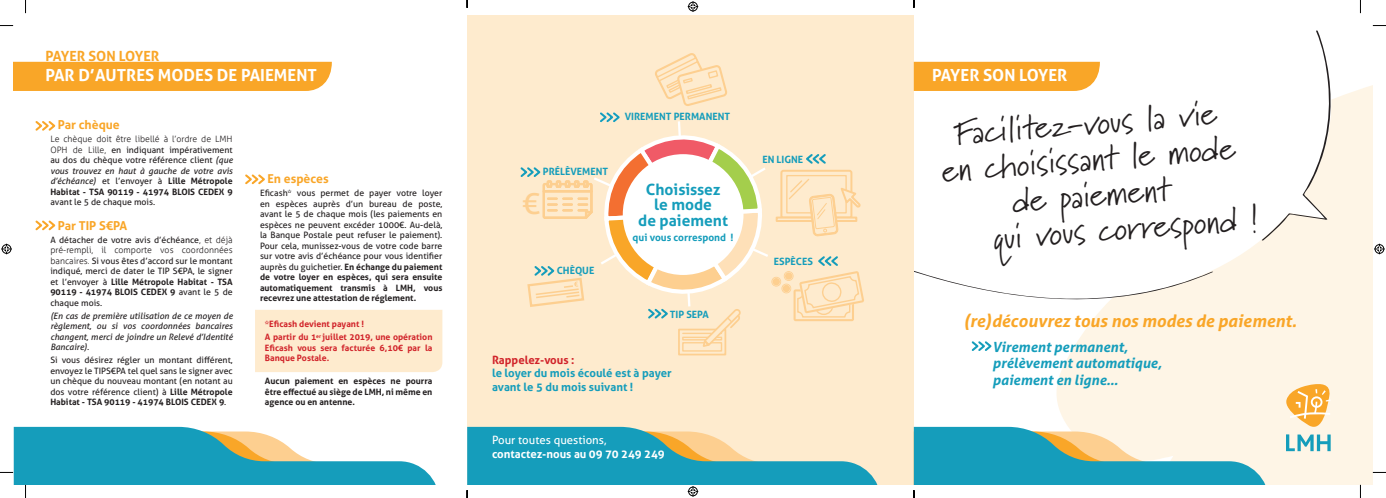
<style>
.page{position:relative;width:1386px;height:498px;background:#fff}
.page>*{position:absolute;margin:0;border:0;box-sizing:border-box;transform-origin:0 0}
.t1{font:34.39px "Marydale";color:#231f20}
.t2{font:29.4px "Aller";color:#fdcf90}
.t3{font:italic 700 17.06px "Aller";color:#f9a628}
.t4{font:700 16.62px "Aller";color:#fff}
.t5{font:700 15.58px/15.6px "Aller";color:#159dbb;text-align:center}
.t6{font:italic 700 14px/16.8px "Aller";color:#159dbb}
.t7{font:700 14px "Aller";color:#f9a628}
.t8{font:700 12.25px "Aller";color:#f9a628}
.t9{font:700 11.38px/13.7px "Aller";color:#159dbb}
.t10{font:700 11.38px "Aller";color:#fff}
.t11{font:11.38px "Aller";color:#fff}
.t12{font:700 11.38px "Aller";color:#d1232a}
.t13{font:700 10.15px "Aller";color:#159dbb}
.t14{font:700 10.06px "Aller";color:#159dbb}
.t15{font:8.75px/10.5px "Aller";color:#231f20;text-align:justify}
.t16{font:italic 8.75px/10.5px "Aller";color:#231f20;text-align:justify}
.t17{font:700 8.75px/13px "Aller";color:#d1232a}
.t18{font:700 8.75px/10.5px "Aller";color:#231f20;text-align:justify}
.s1{font-weight:300}
.s2{font-style:italic}
.s3{font-weight:700}
</style>
<div class="page">
<svg style="left:1056px;top:85px;width:316px;height:399px;fill:#fef5e6"></svg>
<svg style="left:1261px;top:30px;width:72px;height:211px"></svg>
<svg style="left:914px;top:266px;width:299px;height:42px"></svg>
<div style="left:467px;top:15px;width:447px;height:469px;background:#feebce"></div>
<svg style="left:678px;top:348px;width:48px;height:7px"></svg>
<div style="left:682px;top:342px;width:40px;height:9px;background:#feebce;border:1px solid #fdcf90"></div>
<svg style="left:520px;top:53px;width:344px;height:295px"></svg>
<div style="left:913px;top:62px;width:187px;height:29px;background:#f9a628"></div>
<svg style="left:971px;top:341px;width:21px;height:10px"></svg>
<svg style="left:1283px;top:382px;width:48px;height:69px;background:#e3d1a3"></svg>
<svg style="left:913px;top:426px;width:355px;height:58px;background:#71bbc1"></svg>
<div style="left:255px;top:310px;width:187px;height:62px;background:#feebce"></div>
<div style="left:13px;top:62px;width:319px;height:29px;background:#f9a628"></div>
<svg style="left:35px;top:220px;width:21px;height:11px"></svg>
<svg style="left:35px;top:121px;width:21px;height:10px"></svg>
<svg style="left:245px;top:174px;width:20px;height:11px"></svg>
<svg style="left:0;top:25px;width:13px;height:1px"></svg>
<svg style="left:1372px;top:25px;width:13px;height:1px"></svg>
<svg style="left:1372px;top:471px;width:13px;height:2px"></svg>
<svg style="left:25px;top:0;width:1px;height:13px"></svg>
<svg style="left:0;top:426px;width:436px;height:72px"></svg>
<svg style="left:1359px;top:0;width:2px;height:13px"></svg>
<svg style="left:1359px;top:484px;width:2px;height:14px"></svg>
<svg style="left:687px;top:1px;width:11px;height:11px"></svg>
<svg style="left:1px;top:244px;width:11px;height:10px"></svg>
<svg style="left:1374px;top:244px;width:10px;height:10px"></svg>
<svg style="left:466px;top:0;width:2px;height:8px"></svg>
<svg style="left:466px;top:426px;width:414px;height:72px"></svg>
<h3 class="t7" style="left:45px;top:48px;width:115px">PAYER SON LOYER</h3>
<h3 class="t4" style="left:45px;top:66px;width:273px">PAR D’AUTRES MODES DE PAIEMENT</h3>
<h3 class="t8" style="left:58px;top:118px;width:63px">Par chèque</h3>
<p class="t15" style="left:50px;top:134px;width:184px"><span class="s1">Le chèque doit être libellé à l’ordre de LMH OPH de Lille,</span> en indiquant impérativement au dos du chèque votre référence client <span class="s2">(que vous trouvez en haut à gauche de votre avis d’échéance)</span> et l’envoyer à <span class="s3">Lille Métropole Habitat - TSA 90119 - 41974 BLOIS CEDEX 9</span></p>
<p class="t15" style="left:50px;top:197px;width:106px">avant le 5 de chaque mois.</p>
<h3 class="t8" style="left:58px;top:219px;width:71px">Par TIP S€PA</h3>
<p class="t15" style="left:50px;top:235px;width:184px">A détacher de votre avis d’échéance<span class="s1">, et déjà pré-rempli, il comporte vos coordonnées bancaires.</span> Si vous êtes d’accord sur le montant indiqué, merci de dater le TIP S€PA, le signer et l’envoyer à <span class="s3">Lille Métropole Habitat - TSA 90119 - 41974 BLOIS CEDEX 9</span> avant le 5 de chaque mois.</p>
<p class="t16" style="left:50px;top:311px;width:184px">(En cas de première utilisation de ce moyen de règlement, ou si vos coordonnées bancaires changent, merci de joindre un Relevé d’Identité Bancaire).</p>
<p class="t15" style="left:50px;top:355px;width:184px">Si vous désirez régler un montant différent, envoyez le TIPS€PA tel quel sans le signer avec un chèque du nouveau montant (en notant au dos votre référence client) à <span class="s3">Lille Métropole Habitat - TSA 90119 - 41974 BLOIS CEDEX 9</span>.</p>
<h3 class="t8" style="left:267px;top:172px;width:63px">En espèces</h3>
<p class="t15" style="left:260px;top:188px;width:184px">Eficash* vous permet de payer votre loyer en espèces auprès d’un bureau de poste, avant le 5 de chaque mois (les paiements en espèces ne peuvent excéder 1000€. Au-delà, la Banque Postale peut refuser le paiement).<br>Pour cela, munissez-vous de votre code barre sur votre avis d’échéance pour vous identifier auprès du guichetier. <span class="s3">En échange du paiement de votre loyer en espèces, qui sera ensuite automatiquement transmis à LMH, vous recevrez une attestation de réglement.</span></p>
<p class="t17" style="left:265px;top:317px;width:169px">*Eficash devient payant !<br>A partir du 1<sup>er</sup> juillet 2019, une opération</p>
<p class="t17" style="left:265px;top:342px;width:169px;line-height:10.5px">Eficash vous sera facturée 6,10€ par la<br>Banque Postale.</p>
<p class="t18" style="left:265px;top:376px;width:169px">Aucun paiement en espèces ne pourra être effectué au siège de LMH, ni même en agence ou en antenne.</p>
<p class="t14" style="left:625px;top:111px;width:107px">VIREMENT PERMANENT</p>
<p class="t14" style="left:543px;top:166px;width:67px">PRÉLÈVEMENT</p>
<h2 class="t2" style="left:522px;top:190px;width:19px">€</h2>
<p class="t14" style="left:556px;top:265px;width:39px">CHÈQUE</p>
<h3 class="t5" style="left:638px;top:182px;width:91px">Choisissez le mode<br>de paiement</h3>
<p class="t13" style="left:632px;top:232px;width:102px">qui vous correspond !</p>
<p class="t14" style="left:670px;top:309px;width:41px">TIP SEPA</p>
<h3 class="t12" style="left:492px;top:353px;width:84px">Rappelez-vous :</h3>
<h3 class="t9" style="left:492px;top:367px;width:181px">le loyer du mois écoulé est à payer avant le 5 du mois suivant !</h3>
<h3 class="t11" style="left:492px;top:435px;width:116px">Pour toutes questions,</h3>
<h3 class="t10" style="left:492px;top:447px;width:174px">contactez-nous au 09 70 249 249</h3>
<p class="t14" style="left:762px;top:154px;width:42px">EN LIGNE</p>
<p class="t14" style="left:774px;top:255px;width:41px">ESPÈCES</p>
<h3 class="t4" style="left:932px;top:66px;width:137px">PAYER SON LOYER</h3>
<h1 class="t1" style="left:953px;top:118px;width:264px;rotate:-4deg">Facilitez-vous la vie</h1>
<h1 class="t1" style="left:940px;top:155px;width:296px;rotate:-4deg">en choisissant le mode</h1>
<h1 class="t1" style="left:1011px;top:186px;width:161px;rotate:-4deg">de paiement</h1>
<h1 class="t1" style="left:991px;top:223px;width:268px;rotate:-4deg">qui vous correspond !</h1>
<h3 class="t3" style="left:963px;top:313px;width:335px">(re)découvrez tous nos modes de paiement.</h3>
<h3 class="t6" style="left:992px;top:339px;width:171px">Virement permanent, prélèvement automatique, paiement en ligne…</h3>
</div>
